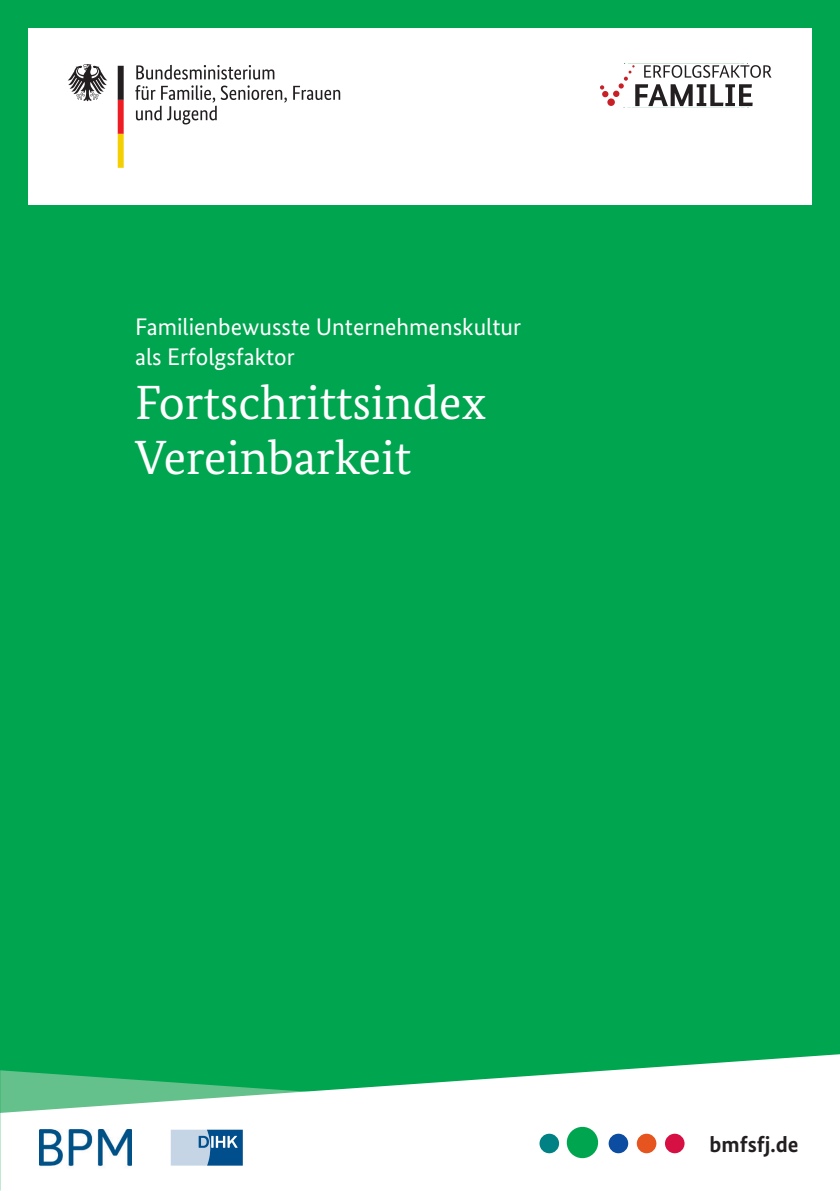
<style>
.page{position:relative;width:840px;height:1191px;background:#fff}
.page>*{position:absolute;margin:0;border:0;box-sizing:border-box;transform-origin:0 0}
.t1{font:48px/54px "Bundes Serif";color:#fff}
.t2{font:24px/30px "Bundes Sans";color:#fff}
.t3{font:700 22.4px "Bundes Sans";color:#231f20}
</style>
<div class="page">
<div style="left:0;top:0;width:839px;height:1191px;background:#00a54f"></div>
<div style="left:28px;top:28px;width:783px;height:177px;background:#fff"></div>
<svg style="left:135px;top:65px;width:205px;height:59px"></svg>
<svg style="left:68px;top:64px;width:39px;height:37px"></svg>
<svg style="left:118px;top:66px;width:6px;height:102px"></svg>
<svg style="left:0;top:1054px;width:839px;height:137px;fill:#fff"></svg>
<div style="left:539px;top:1133px;width:19px;height:20px;background:#008183;border-radius:50%"></div>
<div style="left:608px;top:1133px;width:20px;height:20px;background:#0d4da1;border-radius:50%"></div>
<div style="left:636px;top:1133px;width:20px;height:20px;background:#e6551f;border-radius:50%"></div>
<div style="left:664px;top:1133px;width:20px;height:20px;background:#d71043;border-radius:50%"></div>
<div style="left:566px;top:1126px;width:31px;height:32px;background:#00a54f;border-radius:50%"></div>
<svg style="left:171px;top:1129px;width:72px;height:36px;background:#769fc1"></svg>
<img style="left:40px;top:1129px;width:91px;height:39px">
<svg style="left:600px;top:65px;width:172px;height:42px"></svg>
<svg style="left:601px;top:91px;width:7px;height:6px"></svg>
<p class="t2" style="left:135px;top:312px;width:387px">Familienbewusste Unternehmenskultur als Erfolgsfaktor</p>
<h1 class="t1" style="left:135px;top:375px;width:352px">Fortschrittsindex<br>Vereinbarkeit</h1>
<p class="t3" style="left:709px;top:1130px;width:91px">bmfsfj.de</p>
</div>
